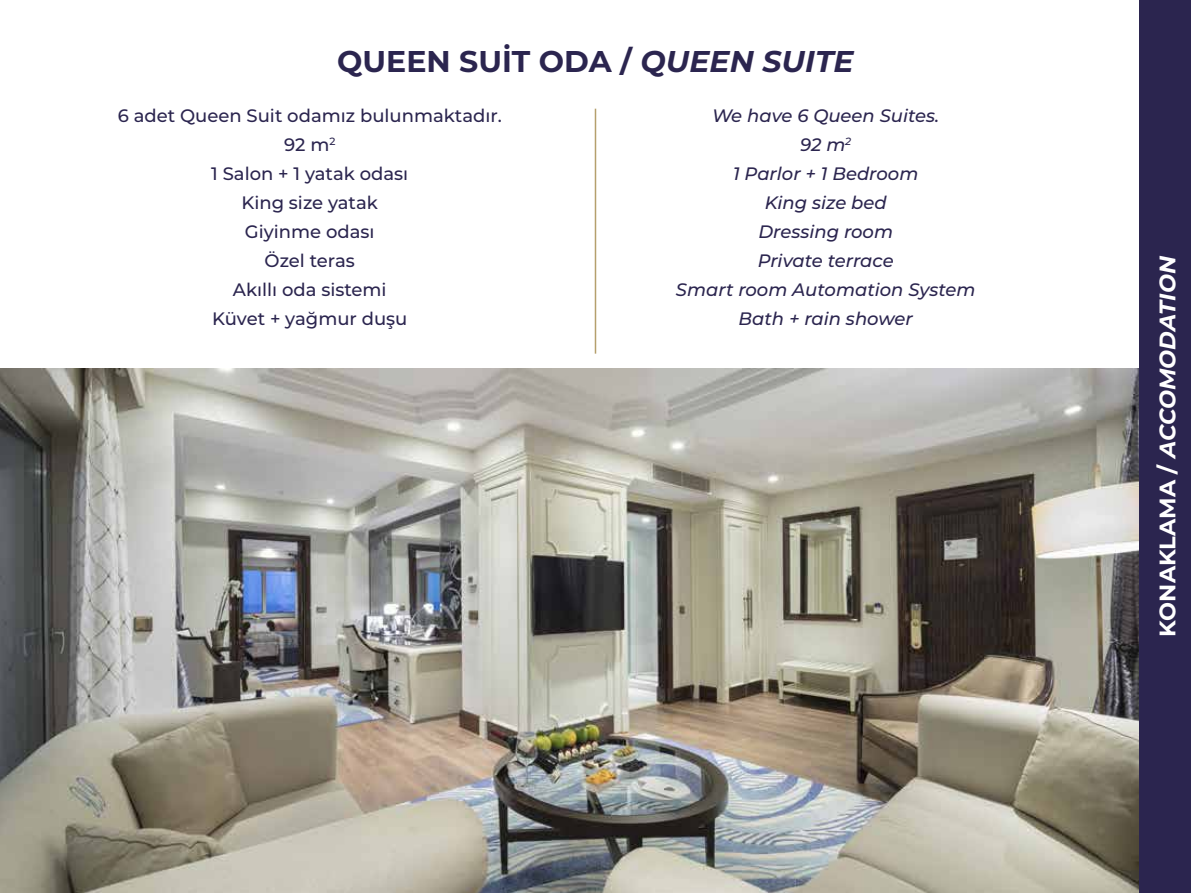
<style>
.page{position:relative;width:1191px;height:893px;background:#fff}
.page>*{position:absolute;margin:0;border:0;box-sizing:border-box;transform-origin:0 0}
.t1{font:700 30px "Montserrat";color:#2b254f}
.t2{font:italic 700 22.5px "Montserrat";color:#fff}
.t3{font:500 18px/29px "Montserrat";color:#2b254f;text-align:center}
.t4{font:italic 500 18px/29px "Montserrat";color:#2b254f;text-align:center}
.s1{font-style:italic}
.s2{font-style:normal}
</style>
<div class="page">
<img style="left:0;top:369px;width:1139px;height:524px">
<hr style="left:595px;top:109px;width:1px;height:245px;background:#b5a06d">
<div style="left:1139px;top:0;width:52px;height:893px;background:#2b254f"></div>
<h1 class="t1" style="left:337px;top:39px;width:518px">QUEEN SUİT ODA / <span class="s1">QUEEN SUITE</span></h1>
<p class="t3" style="left:118px;top:100px;width:385px">6 adet Queen Suit odamız bulunmaktadır.<br>92 m<sup>2<br></sup>1 Salon + 1 yatak odası<br>King size yatak<br>Giyinme odası<br>Özel teras<br>Akıllı oda sistemi<br>Küvet + yağmur duşu</p>
<p class="t4" style="left:676px;top:100px;width:301px">We have 6 Queen Suites.<br>92 m<sup>2<br></sup>1 Parlor + 1 Bedroom<br>King size bed<br>Dressing room<br>Private terrace<br>Smart room Automation System<br>Bath + rain shower</p>
<p class="t2" style="left:1151px;top:637px;width:382px;rotate:-90deg"><span class="s2">KONAKLAMA /</span> ACCOMODATION</p>
</div>
